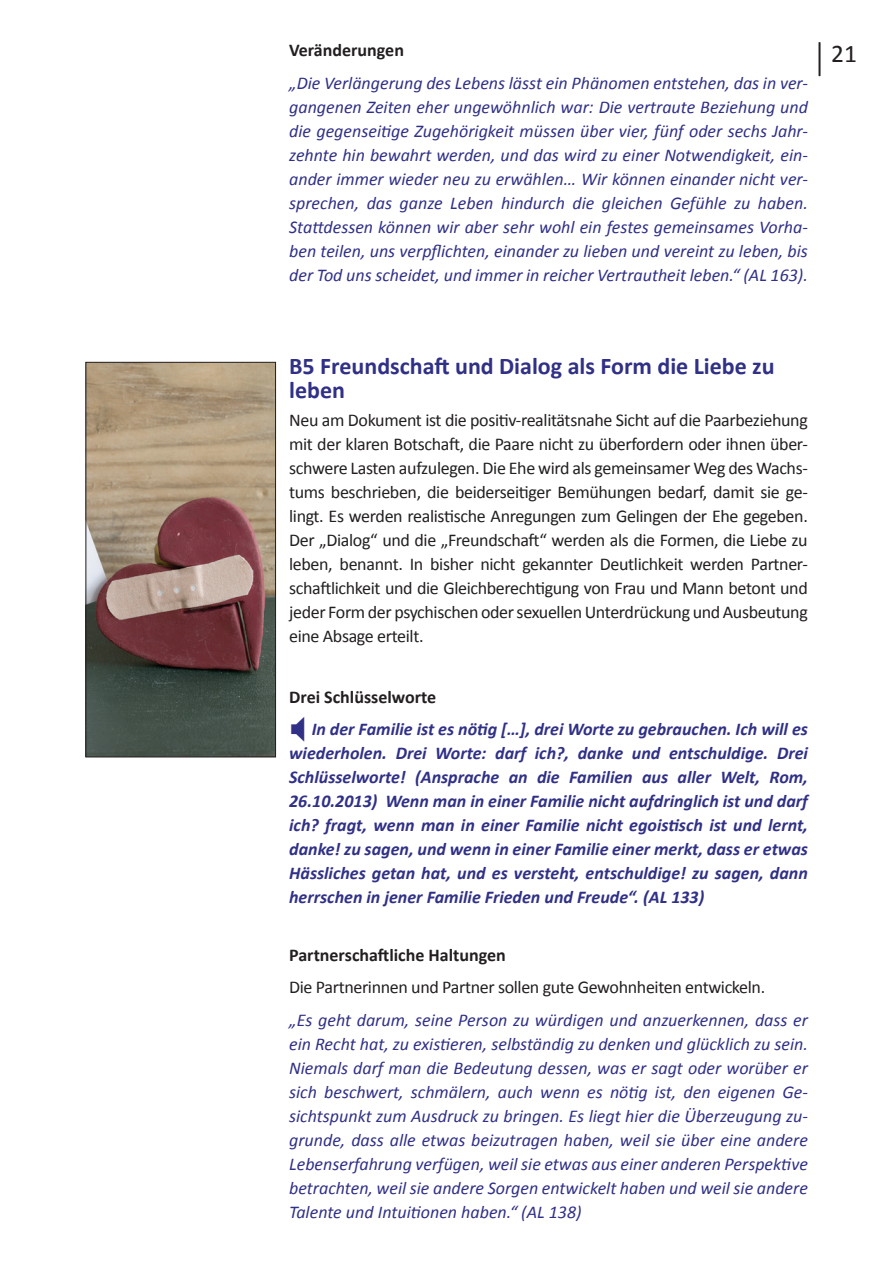
<style>
.page{position:relative;width:893px;height:1263px;background:#fff}
.page>*{position:absolute;margin:0;border:0;box-sizing:border-box;transform-origin:0 0}
.t1{font:25.5px "Calibri";color:#231f20}
.t2{font:700 24px/24px "Calibri";color:#303087}
.t3{font:italic 18px/24px "Calibri";color:#303087;text-align:justify}
.t4{font:18px/24px "Calibri";letter-spacing:-.02em;color:#231f20;text-align:justify}
.t5{font:italic 700 18px/24px "Calibri";color:#303087;text-align:justify}
.t6{font:700 18px "Calibri";color:#231f20}
.s1{font-size:38.25px}
</style>
<div class="page">
<img style="left:88px;top:364px;width:186px;height:391px">
<div style="left:86px;top:362px;width:190px;height:395px;border:1px solid #231f20"></div>
<p class="t6" style="left:289px;top:39px;width:116px">Veränderungen</p>
<p class="t3" style="left:289px;top:70px;width:520px">„Die Verlängerung des Lebens lässt ein Phänomen entstehen, das in ver&shy;gangenen Zeiten eher ungewöhnlich war: Die vertraute Beziehung und die gegenseitige Zugehörigkeit müssen über vier, fünf oder sechs Jahr&shy;zehnte hin bewahrt werden, und das wird zu einer Notwendigkeit, ein&shy;ander immer wieder neu zu erwählen… Wir können einander nicht ver&shy;sprechen, das ganze Leben hindurch die gleichen Gefühle zu haben.<br>Stattdessen können wir aber sehr wohl ein festes gemeinsames Vorha&shy;ben teilen, uns verpflichten, einander zu lieben und vereint zu leben, bis der Tod uns scheidet, und immer in reicher Vertrautheit leben.“ (AL 163).</p>
<h1 class="t1" style="left:814px;top:37px;width:45px"><span class="s1">|</span> 21</h1>
<h2 class="t2" style="left:289px;top:353px;width:487px">B5 Freundschaft und Dialog als Form die Liebe zu leben</h2>
<p class="t4" style="left:289px;top:407px;width:520px">Neu am Dokument ist die positiv-realitätsnahe Sicht auf die Paarbeziehung mit der klaren Botschaft, die Paare nicht zu überfordern oder ihnen über&shy;schwere Lasten aufzulegen. Die Ehe wird als gemeinsamer Weg des Wachs&shy;tums beschrieben, die beiderseitiger Bemühungen bedarf, damit sie ge&shy;lingt. Es werden realistische Anregungen zum Gelingen der Ehe gegeben.<br>Der „Dialog“ und die „Freundschaft“ werden als die Formen, die Liebe zu leben, benannt. In bisher nicht gekannter Deutlichkeit werden Partner&shy;schaftlichkeit und die Gleichberechtigung von Frau und Mann betont und jeder Form der psychischen oder sexuellen Unterdrückung und Ausbeutung eine Absage erteilt.</p>
<p class="t6" style="left:289px;top:686px;width:149px">Drei Schlüsselworte</p>
<p class="t5" style="left:289px;top:716px;width:520px;text-indent:23px">In der Familie ist es nötig […], drei Worte zu gebrauchen. Ich will es wiederholen. Drei Worte: darf ich?, danke und entschuldige. Drei Schlüsselworte! (Ansprache an die Familien aus aller Welt, Rom, 26.10.2013) Wenn man in einer Familie nicht aufdringlich ist und darf ich? fragt, wenn man in einer Familie nicht egoistisch ist und lernt, danke! zu sagen, und wenn in einer Familie einer merkt, dass er etwas Hässliches getan hat, und es versteht, entschuldige! zu sagen, dann herrschen in jener Familie Frieden und Freude“. (AL 133)</p>
<p class="t6" style="left:289px;top:944px;width:218px">Partnerschaftliche Haltungen</p>
<p class="t4" style="left:289px;top:974px;width:478px">Die Partnerinnen und Partner sollen gute Gewohnheiten entwickeln.</p>
<p class="t3" style="left:289px;top:1007px;width:520px">„Es geht darum, seine Person zu würdigen und anzuerkennen, dass er ein Recht hat, zu existieren, selbständig zu denken und glücklich zu sein.<br>Niemals darf man die Bedeutung dessen, was er sagt oder worüber er sich beschwert, schmälern, auch wenn es nötig ist, den eigenen Ge&shy;sichtspunkt zum Ausdruck zu bringen. Es liegt hier die Überzeugung zu&shy;grunde, dass alle etwas beizutragen haben, weil sie über eine andere Lebenserfahrung verfügen, weil sie etwas aus einer anderen Perspektive betrachten, weil sie andere Sorgen entwickelt haben und weil sie andere Talente und Intuitionen haben.“ (AL 138)</p>
</div>
